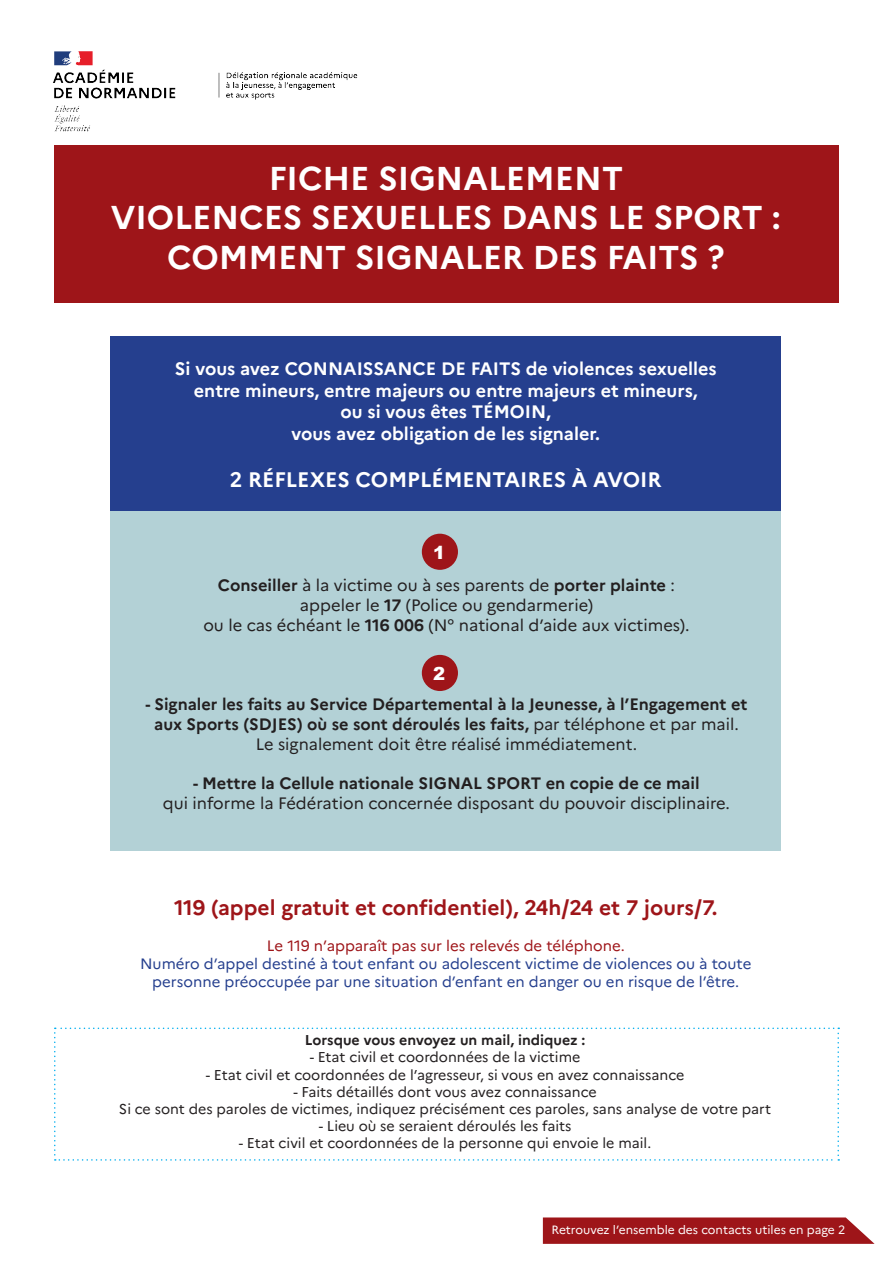
<style>
.page{position:relative;width:893px;height:1263px;background:#fff}
.page>*{position:absolute;margin:0;border:0;box-sizing:border-box;transform-origin:0 0}
.t1{font:700 33px/39.6px "Marianne";color:#fff;text-align:center}
.t2{font:700 21px "Marianne";color:#9e1519}
.t3{font:700 21px "Marianne";color:#fff}
.t4{font:700 18px "Marianne";color:#fff}
.t5{font:900 18px "Arial";color:#fff}
.t6{font:16.5px "Marianne";color:#231f20}
.t7{font:700 16.5px/19.8px "Marianne";color:#231f20;text-align:center}
.t8{font:15px/18px "Marianne";color:#253f8e;text-align:center}
.t9{font:15px "Marianne";color:#9e1519}
.t10{font:14.25px "Marianne";color:#231f20}
.t11{font:700 14.25px "Marianne";color:#231f20}
.t12{font:12px "Marianne";color:#fff}
.s1{font-weight:700}
.s2{font-weight:400}
</style>
<div class="page">
<div style="left:111px;top:337px;width:670px;height:174px;background:#253f8e"></div>
<div style="left:111px;top:511px;width:670px;height:339px;background:#b3d1d6"></div>
<svg style="left:543px;top:1217px;width:331px;height:27px;background:#a42327"></svg>
<svg style="left:54px;top:1027px;width:785px;height:134px"></svg>
<div style="left:422px;top:534px;width:36px;height:36px;background:#9e1519;border-radius:50%"></div>
<div style="left:422px;top:655px;width:36px;height:36px;background:#9e1519;border-radius:50%"></div>
<div style="left:54px;top:145px;width:785px;height:158px;background:#9e1519"></div>
<img style="left:53px;top:51px;width:305px;height:81px">
<p class="t1" style="left:269px;top:158px;width:356px">FICHE SIGNALEMENT</p>
<p class="t1" style="left:111px;top:198px;width:671px">VIOLENCES SEXUELLES DANS LE SPORT :<br>COMMENT SIGNALER DES FAITS ?</p>
<p class="t4" style="left:175px;top:358px;width:543px">Si vous avez CONNAISSANCE DE FAITS de violences sexuelles</p>
<p class="t4" style="left:194px;top:379px;width:505px">entre mineurs, entre majeurs ou entre majeurs et mineurs,</p>
<p class="t4" style="left:340px;top:401px;width:212px">ou si vous êtes TÉMOIN,</p>
<p class="t4" style="left:291px;top:422px;width:310px">vous avez obligation de les signaler.</p>
<p class="t3" style="left:230px;top:466px;width:433px">2 RÉFLEXES COMPLÉMENTAIRES À AVOIR</p>
<p class="t5" style="left:433px;top:539px;width:14px">1</p>
<p class="t6" style="left:218px;top:575px;width:459px"><span class="s1">Conseiller</span> à la victime ou à ses parents de <span class="s1">porter plainte</span> :</p>
<p class="t6" style="left:300px;top:595px;width:295px">appeler le <span class="s1">17</span> (Police ou gendarmerie)</p>
<p class="t6" style="left:203px;top:615px;width:488px">ou le cas échéant le <span class="s1">116 006</span> (N° national d’aide aux victimes).</p>
<p class="t5" style="left:433px;top:661px;width:14px">2</p>
<p class="t7" style="left:146px;top:694px;width:603px">- Signaler les faits au Service Départemental à la Jeunesse, à l’Engagement et aux Sports (SDJES) où se sont déroulés les faits, <span class="s2">par téléphone et par mail.</span></p>
<p class="t6" style="left:256px;top:734px;width:383px">Le signalement doit être réalisé immédiatement.</p>
<p class="t7" style="left:193px;top:774px;width:508px">- Mettre la Cellule nationale SIGNAL SPORT en copie de ce mail</p>
<p class="t6" style="left:163px;top:793px;width:569px">qui informe la Fédération concernée disposant du pouvoir disciplinaire.</p>
<p class="t2" style="left:174px;top:895px;width:545px">119 (appel gratuit et confidentiel), 24h/24 et 7 jours/7.</p>
<p class="t9" style="left:267px;top:937px;width:359px">Le 119 n’apparaît pas sur les relevés de téléphone.</p>
<p class="t8" style="left:140px;top:955px;width:613px">Numéro d’appel destiné à tout enfant ou adolescent victime de violences ou à toute personne préoccupée par une situation d’enfant en danger ou en risque de l’être.</p>
<p class="t11" style="left:305px;top:1031px;width:282px">Lorsque vous envoyez un mail, indiquez :</p>
<p class="t10" style="left:310px;top:1049px;width:272px">- Etat civil et coordonnées de la victime</p>
<p class="t10" style="left:206px;top:1066px;width:480px">- Etat civil et coordonnées de l’agresseur, si vous en avez connaissance</p>
<p class="t10" style="left:293px;top:1083px;width:305px">- Faits détaillés dont vous avez connaissance</p>
<p class="t10" style="left:119px;top:1100px;width:654px">Si ce sont des paroles de victimes, indiquez précisément ces paroles, sans analyse de votre part</p>
<p class="t10" style="left:319px;top:1117px;width:254px">- Lieu où se seraient déroulés les faits</p>
<p class="t10" style="left:239px;top:1134px;width:414px">- Etat civil et coordonnées de la personne qui envoie le mail.</p>
<p class="t12" style="left:551px;top:1222px;width:295px">Retrouvez l’ensemble des contacts utiles en page 2</p>
</div>
